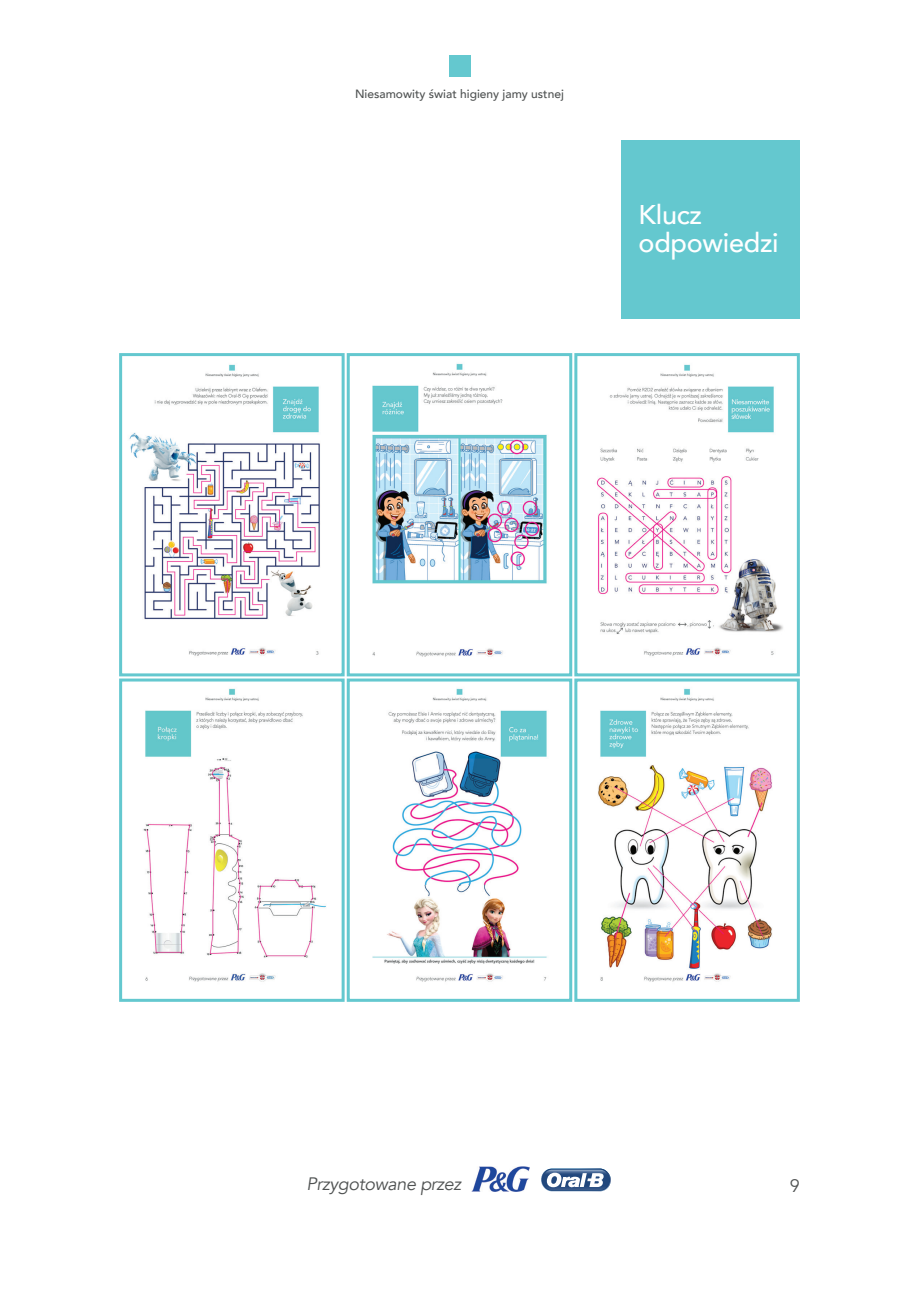
<style>
.page{position:relative;width:919px;height:1289px;background:#fff}
.page>*{position:absolute;margin:0;border:0;box-sizing:border-box;transform-origin:0 0}
.t1{font:500 27px/28.5px "Avenir";letter-spacing:-.01em;color:#fff}
.t2{font:italic 18px "Avenir";letter-spacing:-.02em;color:#4f5252}
.t3{font:18px "Avenir";color:#4f5252}
.t4{font:500 12px "Avenir";color:#4f5252}
</style>
<div class="page">
<div style="left:448px;top:55px;width:22px;height:22px;background:#64c8cf"></div>
<img style="left:472px;top:1166px;width:57px;height:25px">
<svg style="left:541px;top:1168px;width:70px;height:24px"></svg>
<div style="left:621px;top:140px;width:178px;height:179px;background:#64c8cf"></div>
<img style="left:129px;top:364px;width:191px;height:292px">
<div style="left:119px;top:353px;width:225px;height:323px;border:3px solid #64c8cf"></div>
<img style="left:143px;top:688px;width:183px;height:294px">
<div style="left:119px;top:678px;width:225px;height:323px;border:3px solid #64c8cf"></div>
<img style="left:372px;top:363px;width:175px;height:294px">
<div style="left:347px;top:353px;width:225px;height:323px;border:3px solid #64c8cf"></div>
<img style="left:372px;top:688px;width:175px;height:294px">
<div style="left:347px;top:678px;width:225px;height:323px;border:3px solid #64c8cf"></div>
<img style="left:596px;top:364px;width:187px;height:292px">
<div style="left:574px;top:353px;width:225px;height:323px;border:3px solid #64c8cf"></div>
<img style="left:598px;top:688px;width:174px;height:294px">
<div style="left:574px;top:678px;width:225px;height:323px;border:3px solid #64c8cf"></div>
<p class="t4" style="left:355px;top:84px;width:210px">Niesamowity świat higieny jamy ustnej</p>
<h1 class="t1" style="left:638px;top:198px;width:142px">Klucz odpowiedzi</h1>
<h2 class="t2" style="left:306px;top:1173px;width:156px">Przygotowane przez</h2>
<h2 class="t3" style="left:789px;top:1174px;width:12px">9</h2>
</div>
